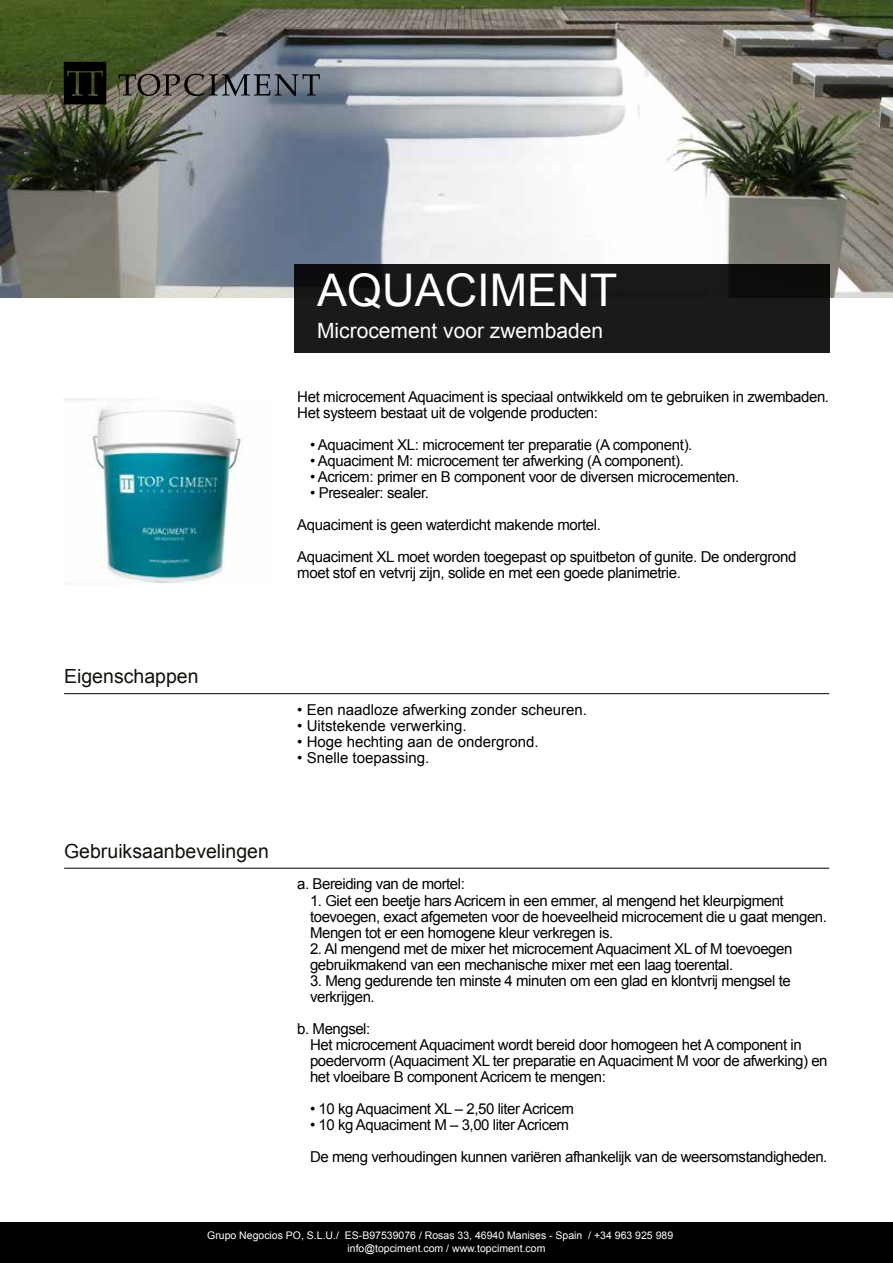
<style>
.page{position:relative;width:893px;height:1263px;background:#fff}
.page>*{position:absolute;margin:0;border:0;box-sizing:border-box;transform-origin:0 0}
.t1{font:45px "Arial";color:#fff}
.t2{font:21px "Arial";color:#fff}
.t3{font:19.5px "Arial";color:#12110c}
.t4{font:15px/16px "Arial";letter-spacing:-.03em;color:#000}
.t5{font:15px "Arial";color:#000}
.t6{font:10.5px "Arial";color:#fff}
</style>
<div class="page">
<div style="left:0;top:1222px;width:893px;height:41px;background:#000"></div>
<img style="left:64px;top:399px;width:179px;height:186px">
<img style="left:0;top:0;width:893px;height:298px">
<div style="left:294px;top:264px;width:535px;height:88px;background:linear-gradient(to right,#181819,#181717)"></div>
<svg style="left:118px;top:74px;width:202px;height:22px;background:#5f6061"></svg>
<svg style="left:64px;top:62px;width:42px;height:42px;background:#080a04"></svg>
<hr style="left:64px;top:693px;width:765px;height:1px;background:#000">
<hr style="left:64px;top:868px;width:765px;height:1px;background:#000">
<h1 class="t1" style="left:317px;top:261px;width:302px">AQUACIMENT</h1>
<h2 class="t2" style="left:317px;top:317px;width:287px">Microcement voor zwembaden</h2>
<p class="t4" style="left:297px;top:388px;width:533px">Het microcement Aquaciment is speciaal ontwikkeld om te gebruiken in zwembaden.<br>Het systeem bestaat uit de volgende producten:</p>
<p class="t4" style="left:310px;top:437px;width:384px">• Aquaciment XL: microcement ter preparatie (A component).</p>
<p class="t4" style="left:310px;top:453px;width:375px">• Aquaciment M: microcement ter afwerking (A component).</p>
<p class="t4" style="left:310px;top:469px;width:431px">• Acricem: primer en B component voor de diversen microcementen.</p>
<p class="t4" style="left:297px;top:477px;width:501px;line-height:32.1px;text-indent:13px">• Presealer: sealer.<br>Aquaciment is geen waterdicht makende mortel.<br>Aquaciment XL moet worden toegepast op spuitbeton of gunite. De ondergrond</p>
<p class="t4" style="left:297px;top:565px;width:385px">moet stof en vetvrij zijn, solide en met een goede planimetrie.</p>
<h3 class="t3" style="left:64px;top:664px;width:136px">Eigenschappen</h3>
<p class="t5" style="left:297px;top:700px;width:291px">• Een naadloze afwerking zonder scheuren.</p>
<p class="t5" style="left:297px;top:716px;width:171px">• Uitstekende verwerking.</p>
<p class="t5" style="left:297px;top:732px;width:243px">• Hoge hechting aan de ondergrond.</p>
<p class="t5" style="left:297px;top:748px;width:133px">• Snelle toepassing.</p>
<h3 class="t3" style="left:64px;top:838px;width:206px">Gebruiksaanbevelingen</h3>
<p class="t4" style="left:297px;top:876px;width:169px">a. Bereiding van de mortel:</p>
<p class="t4" style="left:310px;top:892px;width:518px">1. Giet een beetje hars Acricem in een emmer, al mengend het kleurpigment toevoegen, exact afgemeten voor de hoeveelheid microcement die u gaat mengen.<br>Mengen tot er een homogene kleur verkregen is.</p>
<p class="t4" style="left:310px;top:940px;width:484px">2. Al mengend met de mixer het microcement Aquaciment XL of M toevoegen gebruikmakend van een mechanische mixer met een laag toerental.</p>
<p class="t4" style="left:310px;top:973px;width:482px">3. Meng gedurende ten minste 4 minuten om een glad en klontvrij mengsel te verkrijgen.</p>
<p class="t4" style="left:310px;top:1021px;width:519px;text-indent:-13px">b. Mengsel:<br>Het microcement Aquaciment wordt bereid door homogeen het A component in poedervorm (Aquaciment XL ter preparatie en Aquaciment M voor de afwerking) en het vloeibare B component Acricem te mengen:</p>
<p class="t4" style="left:310px;top:1101px;width:265px">• 10 kg Aquaciment XL – 2,50 liter Acricem</p>
<p class="t4" style="left:310px;top:1109px;width:519px;line-height:32.1px">• 10 kg Aquaciment M – 3,00 liter Acricem<br>De meng verhoudingen kunnen variëren afhankelijk van de weersomstandigheden.</p>
<p class="t6" style="left:207px;top:1228px;width:468px">Grupo Negocios PO, S.L.U./ ES-B97539076 / Rosas 33, 46940 Manises - Spain / +34 963 925 989</p>
<p class="t6" style="left:347px;top:1241px;width:199px">info@topciment.com / www.topciment.com</p>
</div>
